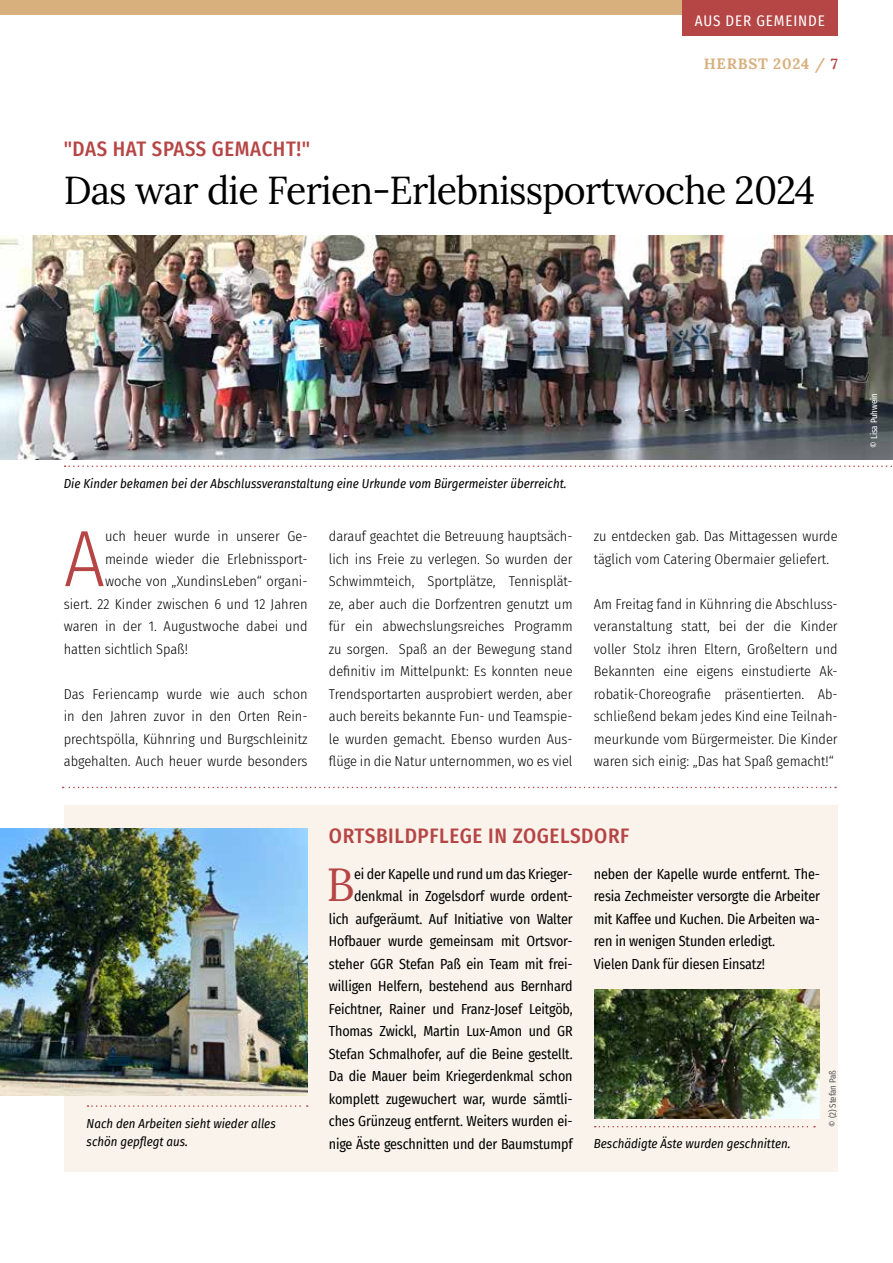
<style>
.page{position:relative;width:893px;height:1263px;background:#fff}
.page>*{position:absolute;margin:0;border:0;box-sizing:border-box;transform-origin:0 0}
.t1{font:300 79.95px "Fira Sans Condensed";color:#b64545}
.t2{font:46.35px "Lora";color:#b64545}
.t3{font:39px "Lora";letter-spacing:-.02em;color:#000;scale:.96 1}
.t4{font:500 21px "Fira Sans Condensed";letter-spacing:.03em;color:#b64545}
.t5{font:15px "Fira Sans Condensed";letter-spacing:.06em;color:#fff}
.t6{font:700 15px "Lora";letter-spacing:.05em;color:#d8b07e}
.t7{font:300 14.25px/22.5px "Fira Sans Condensed";color:#000;text-align:justify}
.t8{font:14.25px/22.5px "Fira Sans Condensed";letter-spacing:-.01em;color:#000;text-align:right}
.t9{font:italic 12.75px/18px "Fira Sans Condensed";color:#000}
.t10{font:9px "Fira Sans Condensed";letter-spacing:-.01em;color:#58585a}
.t11{font:9px "Fira Sans Condensed";letter-spacing:-.01em;color:#fff}
.s1{color:#b64545}
</style>
<div class="page">
<img style="left:0;top:236px;width:893px;height:223px">
<svg style="left:65px;top:465px;width:827px;height:2px"></svg>
<svg style="left:63px;top:787px;width:773px;height:1px"></svg>
<div style="left:64px;top:805px;width:774px;height:366px;background:#f9f3eb"></div>
<img style="left:0;top:828px;width:308px;height:268px">
<img style="left:594px;top:989px;width:226px;height:129px">
<svg style="left:88px;top:1105px;width:220px;height:2px"></svg>
<svg style="left:595px;top:1126px;width:220px;height:1px"></svg>
<div style="left:0;top:0;width:682px;height:15px;background:#d8b07e"></div>
<div style="left:682px;top:0;width:156px;height:35px;background:#b64545"></div>
<p class="t5" style="left:695px;top:9px;width:132px">AUS DER GEMEINDE</p>
<h3 class="t4" style="left:64px;top:132px;width:248px">"DAS HAT SPASS GEMACHT!"</h3>
<p class="t6" style="left:704px;top:51px;width:135px">HERBST 2024 / <span class="s1">7</span></p>
<h3 class="t3" style="left:64px;top:160px;width:784px">Das war die Ferien-Erlebnissportwoche 2024</h3>
<p class="t9" style="left:64px;top:474px;width:504px">Die Kinder bekamen bei der Abschlussveranstaltung eine Urkunde vom Bürgermeister überreicht.</p>
<p class="t7" style="left:329px;top:525px;width:245px">darauf geachtet die Betreuung hauptsäch&shy;lich ins Freie zu verlegen. So wurden der Schwimmteich, Sportplätze, Tennisplät&shy;ze, aber auch die Dorfzentren genutzt um für ein abwechslungsreiches Programm zu sorgen. Spaß an der Bewegung stand definitiv im Mittelpunkt: Es konnten neue Trendsportarten ausprobiert werden, aber auch bereits bekannte Fun- und Teamspie&shy;le wurden gemacht. Ebenso wurden Aus&shy;flüge in die Natur unternommen, wo es viel</p>
<p class="t7" style="left:594px;top:525px;width:245px">zu entdecken gab. Das Mittagessen wurde täglich vom Catering Obermaier geliefert.</p>
<h1 class="t1" style="left:64px;top:502px;width:43px">A</h1>
<p class="t7" style="left:105px;top:525px;width:204px">uch heuer wurde in unserer Ge-</p>
<p class="t7" style="left:105px;top:547px;width:204px">meinde wieder die Erlebnissport-</p>
<p class="t7" style="left:105px;top:570px;width:204px">woche von „XundinsLeben“ organi-</p>
<p class="t7" style="left:64px;top:592px;width:245px">siert. 22 Kinder zwischen 6 und 12 Jahren</p>
<p class="t7" style="left:64px;top:615px;width:245px">waren in der 1. Augustwoche dabei und</p>
<p class="t7" style="left:64px;top:637px;width:126px">hatten sichtlich Spaß!</p>
<p class="t7" style="left:64px;top:682px;width:245px">Das Feriencamp wurde wie auch schon in den Jahren zuvor in den Orten Rein&shy;prechtspölla, Kühnring und Burgschleinitz abgehalten. Auch heuer wurde besonders</p>
<p class="t7" style="left:594px;top:592px;width:245px">Am Freitag fand in Kühnring die Abschluss&shy;veranstaltung statt, bei der die Kinder voller Stolz ihren Eltern, Großeltern und Bekannten eine eigens einstudierte Ak&shy;robatik-Choreografie präsentierten. Ab&shy;schließend bekam jedes Kind eine Teilnah&shy;meurkunde vom Bürgermeister. Die Kinder waren sich einig: „Das hat Spaß gemacht!“</p>
<p class="t9" style="left:87px;top:1114px;width:191px">Nach den Arbeiten sieht wieder alles schön gepflegt aus.</p>
<h3 class="t4" style="left:329px;top:818px;width:302px">ORTSBILDPFLEGE IN ZOGELSDORF</h3>
<p class="t8" style="left:329px;top:862px;width:245px">ei der Kapelle und rund um das Krieger&shy;denkmal in Zogelsdorf wurde ordent-<br>lich aufgeräumt. Auf Initiative von Walter Hofbauer wurde gemeinsam mit Ortsvor&shy;steher GGR Stefan Paß ein Team mit frei&shy;willigen Helfern, bestehend aus Bernhard Feichtner, Rainer und Franz-Josef Leitgöb, Thomas Zwickl, Martin Lux-Amon und GR Stefan Schmalhofer, auf die Beine gestellt.<br>Da die Mauer beim Kriegerdenkmal schon komplett zugewuchert war, wurde sämtli&shy;ches Grünzeug entfernt. Weiters wurden ei&shy;nige Äste geschnitten und der Baumstumpf</p>
<h2 class="t2" style="left:326px;top:849px;width:30px">B</h2>
<p class="t8" style="left:594px;top:862px;width:228px;text-align:left">neben der Kapelle wurde entfernt. The&shy;resia Zechmeister versorgte die Arbeiter mit Kaffee und Kuchen. Die Arbeiten wa&shy;ren in wenigen Stunden erledigt.<br>Vielen Dank für diesen Einsatz!</p>
<p class="t9" style="left:594px;top:1135px;width:198px">Beschädigte Äste wurden geschnitten.</p>
<p class="t10" style="left:826px;top:1127px;width:58px;rotate:-90deg">© (2) Stefan Paß</p>
<p class="t11" style="left:867px;top:448px;width:56px;rotate:-90deg">© Lisa Puhwein</p>
</div>
